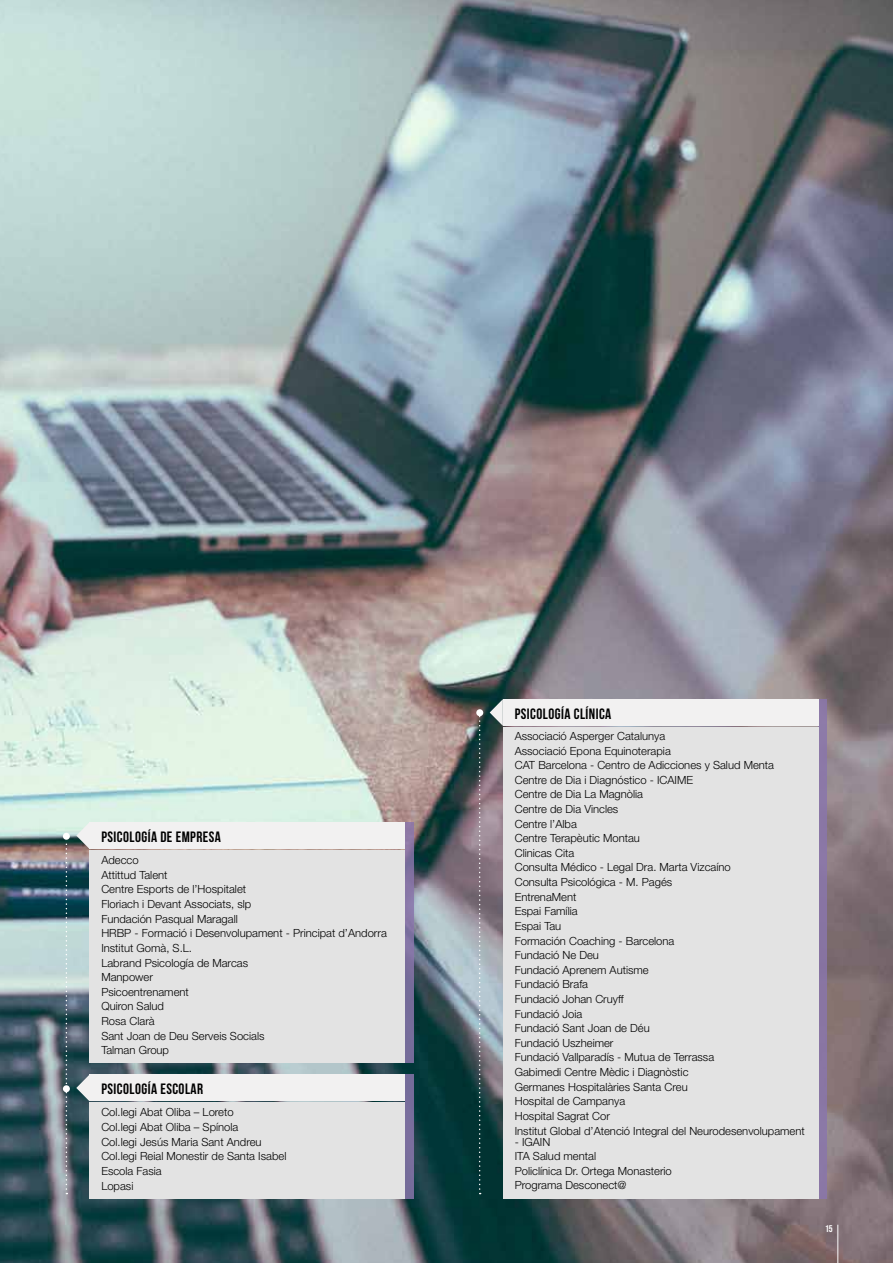
<style>
.page{position:relative;width:893px;height:1263px;background:#fff}
.page>*{position:absolute;margin:0;border:0;box-sizing:border-box;transform-origin:0 0}
.t1{font:700 15px "Bebas Neue";letter-spacing:.03em;color:#000}
.t2{font:300 11.25px/14.5px "Helvetica Neue LT Std";color:#000}
.t3{font:9.75px "Bebas Neue";color:#fff}
</style>
<div class="page">
<img style="left:0;top:0;width:893px;height:1263px">
<div style="left:405px;top:1074px;width:9px;height:125px;background:#776d9b"></div>
<div style="left:819px;top:699px;width:8px;height:500px;background:#8a76a5"></div>
<svg style="left:405px;top:822px;width:9px;height:240px;fill:#7c6f9e"></svg>
<div style="left:89px;top:1102px;width:316px;height:97px;background:#e3e3e3"></div>
<div style="left:503px;top:727px;width:316px;height:472px;background:#e3e3e3"></div>
<div style="left:89px;top:850px;width:316px;height:212px;background:#e3e3e3"></div>
<div style="left:89px;top:1074px;width:316px;height:27px;background:#f2f1f1"></div>
<div style="left:503px;top:699px;width:316px;height:27px;background:#f2f1f1"></div>
<div style="left:89px;top:822px;width:316px;height:27px;background:#f2f1f1"></div>
<svg style="left:76px;top:1074px;width:13px;height:27px"></svg>
<svg style="left:490px;top:699px;width:13px;height:27px"></svg>
<svg style="left:76px;top:822px;width:13px;height:27px"></svg>
<div style="left:63px;top:833px;width:7px;height:7px;background:#fff;border-radius:50%"></div>
<div style="left:63px;top:1085px;width:7px;height:7px;background:#fff;border-radius:50%"></div>
<div style="left:476px;top:709px;width:7px;height:7px;background:#fff;border-radius:50%"></div>
<svg style="left:66px;top:839px;width:1px;height:355px"></svg>
<svg style="left:479px;top:716px;width:2px;height:478px"></svg>
<hr style="left:837px;top:1225px;width:1px;height:38px;background:#fff">
<h1 class="t1" style="left:101px;top:828px;width:121px">PSICOLOGÍA DE EMPRESA</h1>
<p class="t2" style="left:101px;top:853px;width:287px">Adecco<br>Attittud Talent<br>Centre Esports de l’Hospitalet<br>Floriach i Devant Associats, slp<br>Fundación Pasqual Maragall<br>HRBP - Formació i Desenvolupament - Principat d’Andorra<br>Institut Gomà, S.L.<br>Labrand Psicología de Marcas<br>Manpower<br>Psicoentrenament<br>Quiron Salud<br>Rosa Clarà<br>Sant Joan de Deu Serveis Socials<br>Talman Group</p>
<h1 class="t1" style="left:101px;top:1080px;width:103px">PSICOLOGÍA ESCOLAR</h1>
<p class="t2" style="left:101px;top:1105px;width:187px">Col.legi Abat Oliba – Loreto<br>Col.legi Abat Oliba – Spínola<br>Col.legi Jesús Maria Sant Andreu<br>Col.legi Reial Monestir de Santa Isabel<br>Escola Fasia<br>Lopasi</p>
<h1 class="t1" style="left:515px;top:705px;width:98px">PSICOLOGÍA CLÍNICA</h1>
<p class="t2" style="left:515px;top:728px;width:292px">Associació Asperger Catalunya<br>Associació Epona Equinoterapia<br>CAT Barcelona - Centro de Adicciones y Salud Menta<br>Centre de Dia i Diagnóstico - ICAIME<br>Centre de Dia La Magnòlia<br>Centre de Dia Vincles<br>Centre l’Alba<br>Centre Terapèutic Montau<br>Clinicas Cita<br>Consulta Médico - Legal Dra. Marta Vizcaíno<br>Consulta Psicológica - M. Pagés<br>EntrenaMent<br>Espai Família<br>Espai Tau<br>Formación Coaching - Barcelona<br>Fundació Ne Deu<br>Fundació Aprenem Autisme<br>Fundació Brafa<br>Fundació Johan Cruyff<br>Fundació Joia<br>Fundació Sant Joan de Déu<br>Fundació Uszheimer<br>Fundació Vallparadís - Mutua de Terrassa<br>Gabimedi Centre Mèdic i Diagnòstic<br>Germanes Hospitalàries Santa Creu<br>Hospital de Campanya<br>Hospital Sagrat Cor<br>Institut Global d’Atenció Integral del Neurodesenvolupament</p>
<p class="t2" style="left:515px;top:1134px;width:159px">- IGAIN<br>ITA Salud mental<br>Policlínica Dr. Ortega Monasterio<br>Programa Desconect@</p>
<p class="t3" style="left:825px;top:1223px;width:9px">15</p>
</div>
